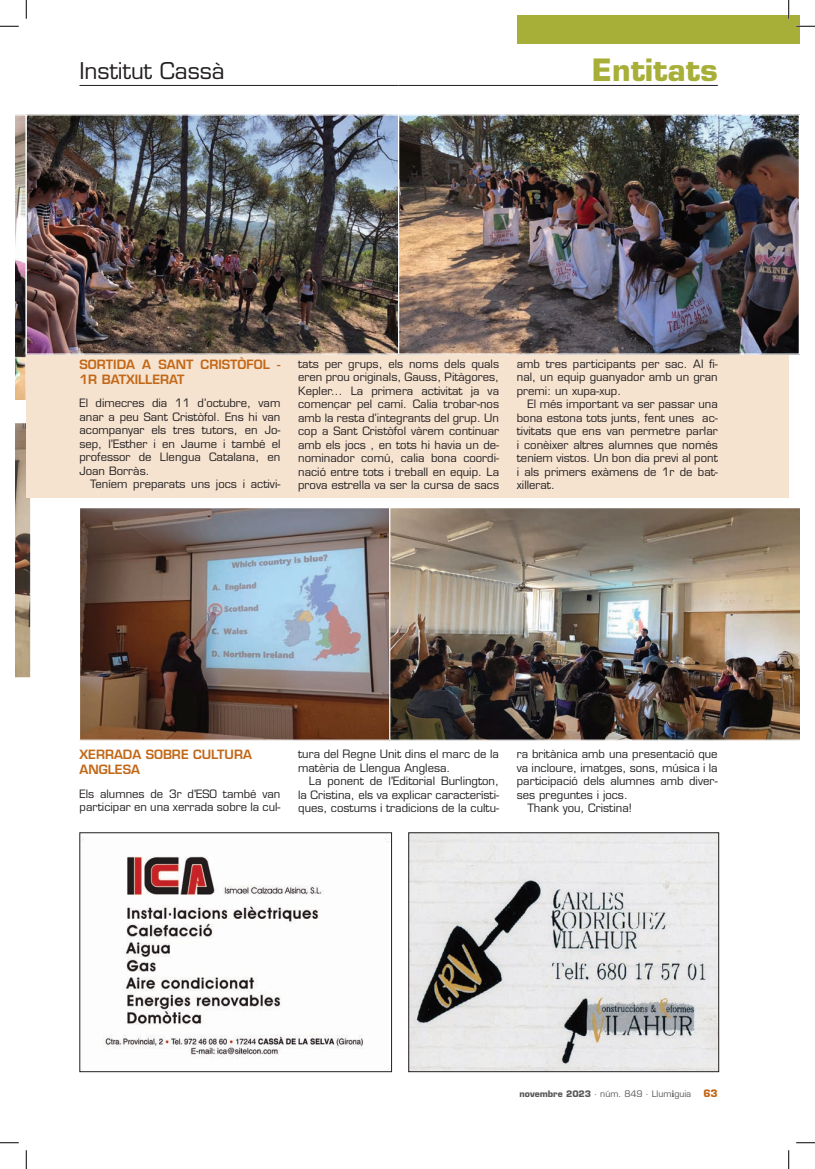
<style>
.page{position:relative;width:815px;height:1169px;background:#fff}
.page>*{position:absolute;margin:0;border:0;box-sizing:border-box;transform-origin:0 0}
.t1{font:700 30px "Eurostile LT Std";color:#a7af38}
.t2{font:22.5px "Eurostile LT Std";color:#231f20}
.TextGeneral{font:600 12.5px/15px "Eurostile LT Std";color:#c26716}
.TextGeneral-2{font:11.25px/13.5px "Eurostile LT Std";color:#231f20;text-align:justify}
.t3{font:8.75px "Eurostile LT Std";color:#57585a}
.s1{font-weight:700}
.s2{font-family:"Minion Pro";font-weight:700;font-size:10px}
.s3{font-weight:700;font-size:10px;color:#c26716}
</style>
<div class="page">
<div style="left:516px;top:16px;width:283px;height:28px;background:#a7af38"></div>
<hr style="left:79px;top:85px;width:319px;height:1px;background:#231f20">
<hr style="left:398px;top:85px;width:319px;height:1px;background:#231f20">
<svg style="left:16px;top:114px;width:10px;height:286px"></svg>
<img style="left:81px;top:509px;width:307px;height:230px">
<div style="left:79px;top:507px;width:311px;height:234px;border:1px solid #fff"></div>
<img style="left:389px;top:507px;width:410px;height:234px">
<svg style="left:16px;top:423px;width:15px;height:255px;background:#9d8b75"></svg>
<div style="left:26px;top:310px;width:762px;height:188px;background:#f5e2cf"></div>
<img style="left:28px;top:116px;width:769px;height:237px">
<div style="left:26px;top:114px;width:373px;height:241px;border:1px solid #fff"></div>
<div style="left:398px;top:114px;width:401px;height:241px;border:1px solid #fff"></div>
<img style="left:83px;top:837px;width:306px;height:233px">
<div style="left:80px;top:832px;width:311px;height:240px;border:1px solid #231f20"></div>
<img style="left:410px;top:834px;width:306px;height:236px">
<div style="left:408px;top:832px;width:310px;height:240px;border:1px solid #231f20"></div>
<svg style="left:0;top:25px;width:19px;height:2px"></svg>
<svg style="left:796px;top:25px;width:18px;height:2px"></svg>
<svg style="left:0;top:1142px;width:19px;height:1px"></svg>
<svg style="left:796px;top:1142px;width:18px;height:1px"></svg>
<svg style="left:25px;top:0;width:2px;height:19px"></svg>
<svg style="left:25px;top:1150px;width:2px;height:19px"></svg>
<svg style="left:787px;top:0;width:2px;height:19px"></svg>
<svg style="left:788px;top:1150px;width:1px;height:19px"></svg>
<p class="t2" style="left:79px;top:57px;width:147px">Institut Cassà</p>
<p class="t1" style="left:591px;top:52px;width:127px">Entitats</p>
<p class="TextGeneral" style="left:79px;top:357px;width:202px">SORTIDA A SANT CRISTÒFOL -<br>1R BATXILLERAT</p>
<p class="TextGeneral-2" style="left:79px;top:396px;width:202px">El dimecres dia 11 d’octubre, vam anar a peu Sant Cristòfol. Ens hi van acompanyar els tres tutors, en Jo&shy;sep, l’Esther i en Jaume i també el professor de Llengua Catalana, en Joan Borràs.</p>
<p class="TextGeneral-2" style="left:90px;top:477px;width:192px">Teníem preparats uns jocs i activi-</p>
<p class="TextGeneral-2" style="left:298px;top:357px;width:202px">tats per grups, els noms dels quals eren prou originals, Gauss, Pitàgores, Kepler... La primera activitat ja va començar pel camí. Calia trobar-nos amb la resta d’integrants del grup. Un cop a Sant Cristòfol vàrem continuar amb els jocs , en tots hi havia un de&shy;nominador comú, calia bona coordi&shy;nació entre tots i treball en equip. La prova estrella va ser la cursa de sacs</p>
<p class="TextGeneral-2" style="left:516px;top:357px;width:202px">amb tres participants per sac. Al fi&shy;nal, un equip guanyador amb un gran premi: un xupa-xup.</p>
<p class="TextGeneral-2" style="left:516px;top:397px;width:202px;text-indent:11px">El més important va ser passar una bona estona tots junts, fent unes ac&shy;tivitats que ens van permetre parlar i conèixer altres alumnes que només teníem vistos. Un bon dia previ al pont i als primers exàmens de 1r de bat&shy;xillerat.</p>
<p class="TextGeneral" style="left:80px;top:747px;width:174px">XERRADA SOBRE CULTURA</p>
<p class="TextGeneral" style="left:80px;top:762px;width:62px">ANGLESA</p>
<p class="TextGeneral-2" style="left:80px;top:787px;width:202px">Els alumnes de 3r d'ESO també van participar en una xerrada sobre la cul-</p>
<p class="TextGeneral-2" style="left:298px;top:747px;width:202px">tura del Regne Unit dins el marc de la matèria de Llengua Anglesa.</p>
<p class="TextGeneral-2" style="left:298px;top:774px;width:202px;text-indent:11px">La ponent de l'Editorial Burlington, la Cristina, els va explicar característi&shy;ques, costums i tradicions de la cultu-</p>
<p class="TextGeneral-2" style="left:516px;top:747px;width:202px">ra britànica amb una presentació que va incloure, imatges, sons, música i la participació dels alumnes amb diver&shy;ses preguntes i jocs.</p>
<p class="TextGeneral-2" style="left:527px;top:801px;width:106px">Thank you, Cristina!</p>
<p class="t3" style="left:519px;top:1088px;width:200px"><span class="s1">novembre 2023</span> · núm. 849 · Llum<span class="s2">i</span>guia <span class="s3">63</span></p>
</div>
